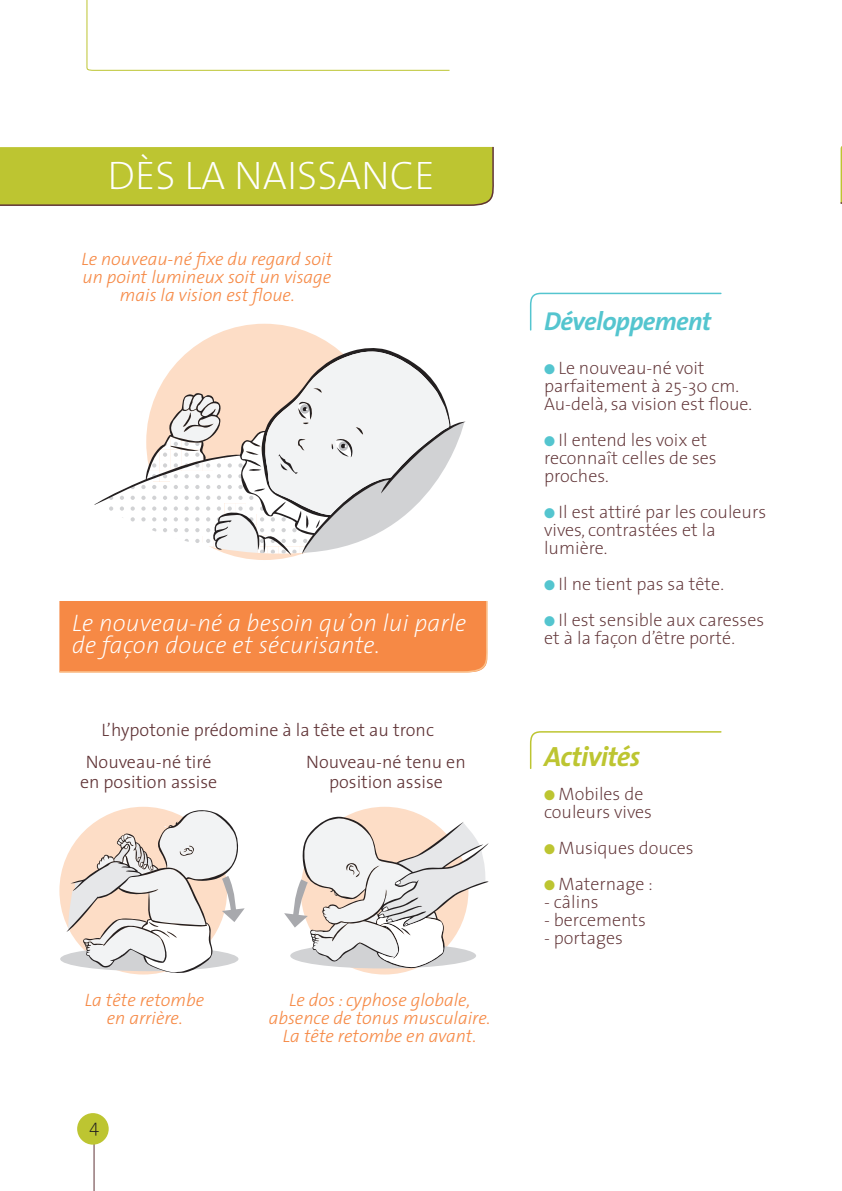
<style>
.page{position:relative;width:842px;height:1191px;background:#fff}
.page>*{position:absolute;margin:0;border:0;box-sizing:border-box;transform-origin:0 0}
.t1{font:40px "The Sans Extra Light Caps";color:#fff}
.t2{font:italic 700 28px "The Sans";letter-spacing:-.025em;color:#bdc531}
.t3{font:italic 700 26px "The Sans";letter-spacing:-.025em;color:#54c5cf}
.t4{font:italic 200 24px/22px "The Sans";letter-spacing:.01em;color:#fff}
.t5{font:200 18px/18px "The Sans";color:#603336}
.t6{font:italic 300 18px/18px "The Sans";color:#f68945;text-align:center}
.t7{font:300 18px/20px "The Sans";color:#603336;text-align:center}
.t8{font:200 18px "The Mix";color:#231f20}
.s1{color:#54c5cf}
.s2{color:#bdc531}
</style>
<div class="page">
<svg style="left:86px;top:0;width:364px;height:71px"></svg>
<hr style="left:94px;top:1124px;width:1px;height:67px;background:#603336">
<div style="left:77px;top:1113px;width:32px;height:31px;background:#bdc531;border-radius:50%"></div>
<div style="left:146px;top:324px;width:236px;height:236px;background:#fdddc6;border-radius:50%"></div>
<div style="left:301px;top:806px;width:167px;height:168px;background:#fdddc6;border-radius:50%"></div>
<svg style="left:97px;top:351px;width:368px;height:204px"></svg>
<svg style="left:66px;top:810px;width:179px;height:163px"></svg>
<svg style="left:284px;top:816px;width:205px;height:152px"></svg>
<div style="left:0;top:146px;width:494px;height:60px;background:#bdc531"></div>
<svg style="left:840px;top:146px;width:2px;height:58px"></svg>
<svg style="left:529px;top:292px;width:193px;height:39px"></svg>
<svg style="left:529px;top:731px;width:193px;height:38px"></svg>
<div style="left:59px;top:601px;width:429px;height:72px;background:#f68945"></div>
<h1 class="t1" style="left:107px;top:143px;width:329px">DÈS lA NAISSANCe</h1>
<p class="t6" style="left:81px;top:250px;width:252px">Le nouveau-né fixe du regard soit un point lumineux soit un visage mais la vision est floue.</p>
<h3 class="t4" style="left:72px;top:611px;width:396px">Le nouveau-né a besoin qu’on lui parle de façon douce et sécurisante.</h3>
<p class="t7" style="left:101px;top:719px;width:334px">L’hypotonie prédomine à la tête et au tronc</p>
<p class="t7" style="left:80px;top:751px;width:139px">Nouveau-né tiré en position assise</p>
<p class="t7" style="left:306px;top:751px;width:161px">Nouveau-né tenu en position assise</p>
<p class="t6" style="left:85px;top:990px;width:121px">La tête retombe en arrière.</p>
<p class="t8" style="left:90px;top:1111px;width:11px">4</p>
<p class="t6" style="left:269px;top:990px;width:223px">Le dos : cyphose globale, absence de tonus musculaire.<br>La tête retombe en avant.</p>
<h3 class="t3" style="left:544px;top:299px;width:169px">Développement</h3>
<p class="t5" style="left:544px;top:358px;width:210px"><span class="s1">●</span> Le nouveau-né voit parfaitement à 25-30 cm.<br>Au-delà, sa vision est floue.</p>
<p class="t5" style="left:544px;top:430px;width:174px"><span class="s1">●</span> Il entend les voix et reconnaît celles de ses proches.</p>
<p class="t5" style="left:544px;top:502px;width:224px"><span class="s1">●</span> Il est attiré par les couleurs vives, contrastées et la lumière.</p>
<p class="t5" style="left:544px;top:574px;width:181px"><span class="s1">●</span> Il ne tient pas sa tête.</p>
<p class="t5" style="left:544px;top:610px;width:222px"><span class="s1">●</span> Il est sensible aux caresses et à la façon d’être porté.</p>
<h2 class="t2" style="left:544px;top:733px;width:98px">Activités</h2>
<p class="t5" style="left:544px;top:784px;width:109px"><span class="s2">●</span> Mobiles de couleurs vives</p>
<p class="t5" style="left:544px;top:838px;width:151px"><span class="s2">●</span> Musiques douces</p>
<p class="t5" style="left:544px;top:874px;width:110px"><span class="s2">●</span> Maternage :</p>
<p class="t5" style="left:544px;top:892px;width:56px">- câlins</p>
<p class="t5" style="left:544px;top:910px;width:103px">- bercements</p>
<p class="t5" style="left:544px;top:928px;width:80px">- portages</p>
</div>
